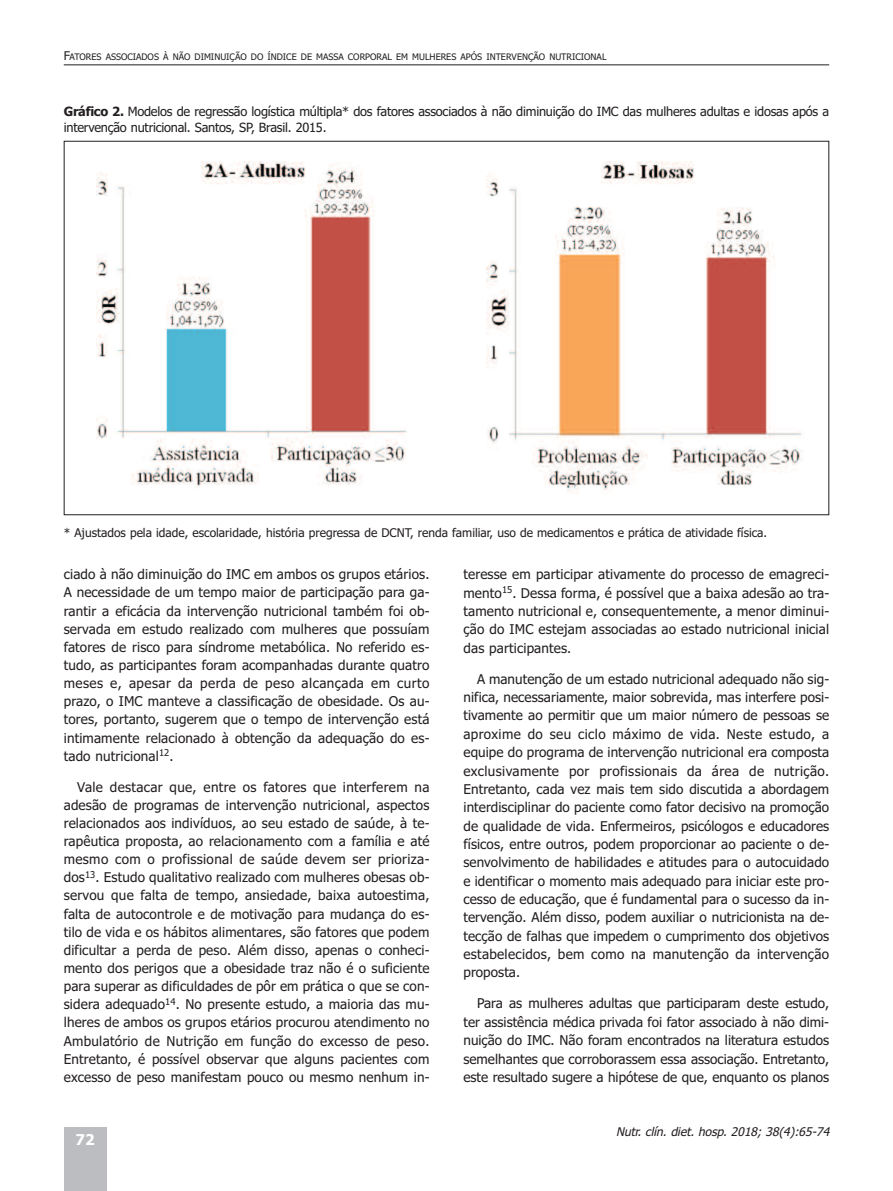
<style>
.page{position:relative;width:893px;height:1191px;background:#fff}
.page>*{position:absolute;margin:0;border:0;box-sizing:border-box;transform-origin:0 0}
.t1{font:700 15px "Tahoma";color:#fff}
.t2{font:13.5px/18.1px "Tahoma";letter-spacing:.01em;color:#231f20;text-align:justify}
.t3{font:12.75px/15.8px "Tahoma";letter-spacing:-.015em;color:#231f20}
.t4{font:12px "Tahoma";color:#231f20}
.t5{font:italic 12px "Tahoma";color:#231f20}
.t6{font:9px "Tahoma";color:#231f20}
.s1{font-size:12px}
.s2{font-weight:700}
</style>
<div class="page">
<img style="left:97px;top:162px;width:309px;height:325px">
<img style="left:486px;top:162px;width:317px;height:331px">
<hr style="left:64px;top:64px;width:765px;height:1px;background:#231f20">
<div style="left:64px;top:1127px;width:42px;height:64px;background:#bcbdc0"></div>
<p class="t6" style="left:64px;top:52px;width:544px"><span class="s1">F</span>ATORES ASSOCIADOS À NÃO DIMINUIÇÃO DO ÍNDICE DE MASSA CORPORAL EM MULHERES APÓS INTERVENÇÃO NUTRICIONAL</p>
<p class="t3" style="left:64px;top:104px;width:767px"><span class="s2">Gráfico 2.</span> Modelos de regressão logística múltipla* dos fatores associados à não diminuição do IMC das mulheres adultas e idosas após a intervenção nutricional. Santos, SP, Brasil. 2015.</p>
<p class="t4" style="left:64px;top:525px;width:705px">* Ajustados pela idade, escolaridade, história pregressa de DCNT, renda familiar, uso de medicamentos e prática de atividade física.</p>
<p class="t2" style="left:64px;top:565px;width:367px">ciado à não diminuição do IMC em ambos os grupos etários.<br>A necessidade de um tempo maior de participação para ga&shy;rantir a eficácia da intervenção nutricional também foi ob&shy;servada em estudo realizado com mulheres que possuíam fatores de risco para síndrome metabólica. No referido es&shy;tudo, as participantes foram acompanhadas durante quatro meses e, apesar da perda de peso alcançada em curto prazo, o IMC manteve a classificação de obesidade. Os au&shy;tores, portanto, sugerem que o tempo de intervenção está intimamente relacionado à obtenção da adequação do es&shy;tado nutricional<sup>12</sup>.</p>
<p class="t2" style="left:64px;top:778px;width:367px;text-indent:14px">Vale destacar que, entre os fatores que interferem na adesão de programas de intervenção nutricional, aspectos relacionados aos indivíduos, ao seu estado de saúde, à te&shy;rapêutica proposta, ao relacionamento com a família e até mesmo com o profissional de saúde devem ser prioriza&shy;dos<sup>13</sup>. Estudo qualitativo realizado com mulheres obesas ob&shy;servou que falta de tempo, ansiedade, baixa autoestima, falta de autocontrole e de motivação para mudança do es&shy;tilo de vida e os hábitos alimentares, são fatores que podem dificultar a perda de peso. Além disso, apenas o conheci&shy;mento dos perigos que a obesidade traz não é o suficiente para superar as dificuldades de pôr em prática o que se con&shy;sidera adequado<sup>14</sup>. No presente estudo, a maioria das mu&shy;lheres de ambos os grupos etários procurou atendimento no Ambulatório de Nutrição em função do excesso de peso.<br>Entretanto, é possível observar que alguns pacientes com excesso de peso manifestam pouco ou mesmo nenhum in-</p>
<p class="t1" style="left:75px;top:1130px;width:21px">72</p>
<p class="t2" style="left:463px;top:565px;width:367px">teresse em participar ativamente do processo de emagreci&shy;mento<sup>15</sup>. Dessa forma, é possível que a baixa adesão ao tra&shy;tamento nutricional e, consequentemente, a menor diminui&shy;ção do IMC estejam associadas ao estado nutricional inicial das participantes.</p>
<p class="t2" style="left:463px;top:670px;width:367px;text-indent:13px">A manutenção de um estado nutricional adequado não sig&shy;nifica, necessariamente, maior sobrevida, mas interfere posi&shy;tivamente ao permitir que um maior número de pessoas se aproxime do seu ciclo máximo de vida. Neste estudo, a equipe do programa de intervenção nutricional era composta exclusivamente por profissionais da área de nutrição.<br>Entretanto, cada vez mais tem sido discutida a abordagem interdisciplinar do paciente como fator decisivo na promoção de qualidade de vida. Enfermeiros, psicólogos e educadores físicos, entre outros, podem proporcionar ao paciente o de&shy;senvolvimento de habilidades e atitudes para o autocuidado e identificar o momento mais adequado para iniciar este pro&shy;cesso de educação, que é fundamental para o sucesso da in&shy;tervenção. Além disso, podem auxiliar o nutricionista na de&shy;tecção de falhas que impedem o cumprimento dos objetivos estabelecidos, bem como na manutenção da intervenção proposta.</p>
<p class="t2" style="left:463px;top:994px;width:367px;text-indent:14px">Para as mulheres adultas que participaram deste estudo, ter assistência médica privada foi fator associado à não dimi&shy;nuição do IMC. Não foram encontrados na literatura estudos semelhantes que corroborassem essa associação. Entretanto, este resultado sugere a hipótese de que, enquanto os planos</p>
<p class="t5" style="left:616px;top:1125px;width:218px">Nutr. clín. diet. hosp. 2018; 38(4):65-74</p>
</div>
